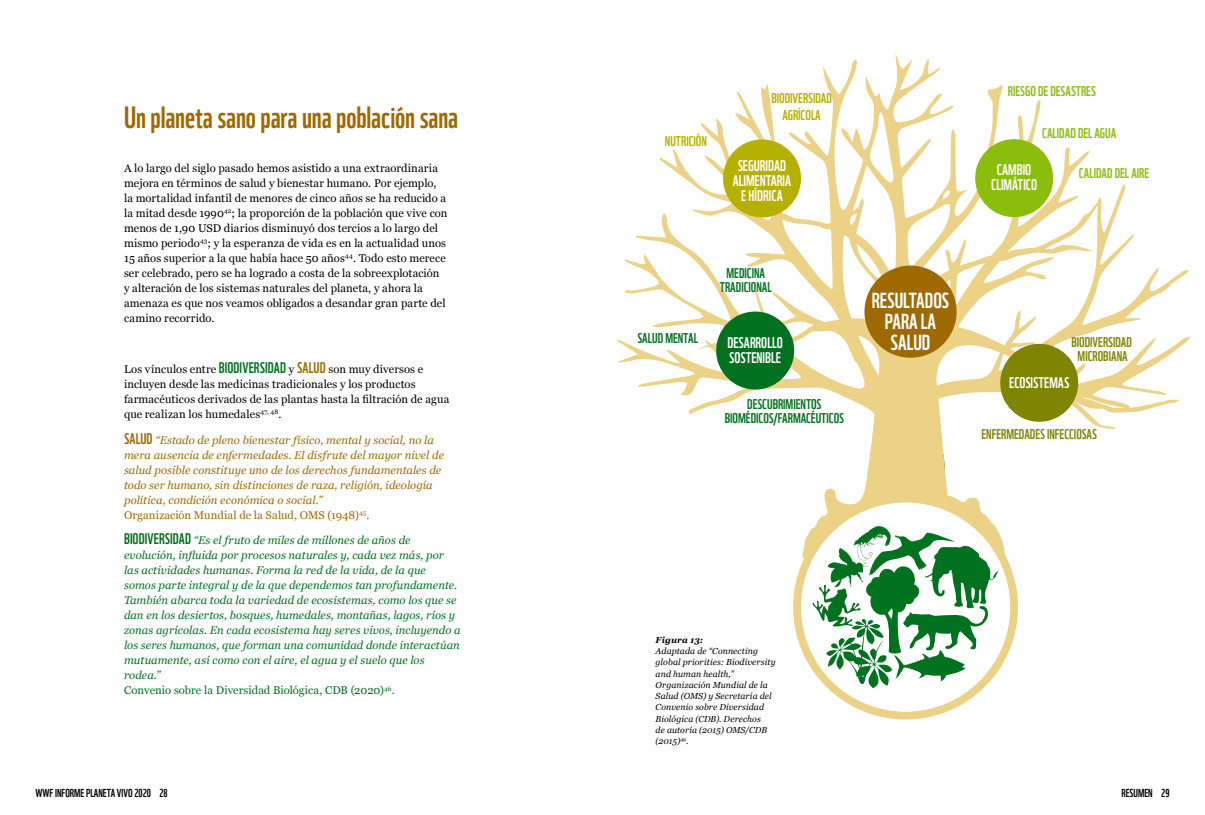
<style>
.page{position:relative;width:1205px;height:815px;background:#fff}
.page>*{position:absolute;margin:0;border:0;box-sizing:border-box;transform-origin:0 0}
.t1{font:30px "WWF";letter-spacing:-.005em;color:#9e6a00}
.t2{font:21.25px/21.2px "WWF";color:#fff;text-align:center}
.t3{font:15px/15px "WWF";color:#fff;text-align:center}
.t4{font:13.75px/13.6px "WWF";color:#00721f;text-align:center}
.t5{font:13.75px/13.6px "WWF";color:#808500;text-align:center}
.t6{font:13.75px "WWF";color:#8bbd0d}
.t7{font:13.75px/16.5px "WWF";color:#b6b000;text-align:center}
.t8{font:11.25px/15px "Georgia";letter-spacing:.01em;color:#000}
.t9{font:italic 11.25px/15px "Georgia";letter-spacing:.005em;color:#00721f}
.t10{font:italic 11.25px/15px "Georgia";letter-spacing:.005em;color:#9e6a00}
.t11{font:11.25px "WWF";color:#000}
.t12{font:italic 8.75px/11.2px "Georgia";letter-spacing:.01em;color:#000}
.t13{font:italic 700 8.75px "Georgia";letter-spacing:.02em;color:#000}
.s1{font-family:"WWF";font-size:15px;color:#00721f}
.s2{font-family:"WWF";font-size:15px;color:#9e6a00}
.s3{font-family:"WWF";font-style:normal;font-size:15px}
.s4{font-style:normal}
</style>
<div class="page">
<svg style="left:617px;top:53px;width:573px;height:361px"></svg>
<svg style="left:695px;top:197px;width:486px;height:491px"></svg>
<div style="left:864px;top:266px;width:92px;height:92px;background:#9e6a00;border-radius:50%"></div>
<div style="left:716px;top:312px;width:78px;height:78px;background:#00721f;border-radius:50%"></div>
<div style="left:1000px;top:344px;width:78px;height:78px;background:#808500;border-radius:50%"></div>
<div style="left:723px;top:139px;width:78px;height:78px;background:#b6b000;border-radius:50%"></div>
<div style="left:975px;top:139px;width:78px;height:78px;background:#8bbd0d;border-radius:50%"></div>
<h1 class="t1" style="left:124px;top:94px;width:336px">Un planeta sano para una población sana</h1>
<p class="t8" style="left:124px;top:160px;width:325px">A lo largo del siglo pasado hemos asistido a una extraordinaria mejora en términos de salud y bienestar humano. Por ejemplo, la mortalidad infantil de menores de cinco años se ha reducido a la mitad desde 1990<sup>42</sup>; la proporción de la población que vive con menos de 1,90 USD diarios disminuyó dos tercios a lo largo del mismo periodo<sup>43</sup>; y la esperanza de vida es en la actualidad unos 15 años superior a la que había hace 50 años<sup>44</sup>. Todo esto merece ser celebrado, pero se ha logrado a costa de la sobreexplotación y alteración de los sistemas naturales del planeta, y ahora la amenaza es que nos veamos obligados a desandar gran parte del camino recorrido.</p>
<p class="t8" style="left:124px;top:361px;width:327px">Los vínculos entre <span class="s1">BIODIVERSIDAD</span> y <span class="s2">SALUD</span> son muy diversos e incluyen desde las medicinas tradicionales y los productos farmacéuticos derivados de las plantas hasta la filtración de agua que realizan los humedales<sup>47,</sup> <sup>48</sup>.</p>
<p class="t10" style="left:124px;top:432px;width:321px"><span class="s3">SALUD</span> “Estado de pleno bienestar físico, mental y social, no la mera ausencia de enfermedades. El disfrute del mayor nivel de salud posible constituye uno de los derechos fundamentales de todo ser humano, sin distinciones de raza, religión, ideología política, condición económica o social.”<br><span class="s4">Organización Mundial de la Salud, OMS (1948)</span><sup>45</sup><span class="s4">.</span></p>
<p class="t9" style="left:124px;top:533px;width:338px"><span class="s3">BIODIVERSIDAD</span> “Es el fruto de miles de millones de años de evolución, influida por procesos naturales y, cada vez más, por las actividades humanas. Forma la red de la vida, de la que<br>somos parte integral y de la que dependemos tan profundamente.<br>También abarca toda la variedad de ecosistemas, como los que se dan en los desiertos, bosques, humedales, montañas, lagos, ríos y zonas agrícolas. En cada ecosistema hay seres vivos, incluyendo a los seres humanos, que forman una comunidad donde interactúan mutuamente, así como con el aire, el agua y el suelo que los rodea.”<br><span class="s4">Convenio sobre la Diversidad Biológica, CDB (2020)</span><sup>46</sup><span class="s4">.</span></p>
<p class="t7" style="left:665px;top:132px;width:44px">NUTRICIÓN</p>
<p class="t7" style="left:771px;top:88px;width:62px">BIODIVERSIDAD<br>AGRÍCOLA</p>
<h3 class="t3" style="left:733px;top:157px;width:60px">SEGURIDAD<br>ALIMENTARIA<br>E HÍDRICA</h3>
<p class="t4" style="left:637px;top:330px;width:62px">SALUD MENTAL</p>
<p class="t4" style="left:720px;top:265px;width:53px">MEDICINA<br>TRADICIONAL</p>
<h2 class="t2" style="left:872px;top:287px;width:79px">RESULTADOS<br>PARA LA</h2>
<h3 class="t3" style="left:727px;top:333px;width:57px">DESARROLLO</h3>
<h2 class="t2" style="left:890px;top:330px;width:41px">SALUD</h2>
<h3 class="t3" style="left:729px;top:348px;width:53px">SOSTENIBLE</h3>
<p class="t4" style="left:725px;top:396px;width:121px">DESCUBRIMIENTOS<br>BIOMÉDICOS/FARMACÉUTICOS</p>
<p class="t6" style="left:1008px;top:80px;width:89px">RIESGO DE DESASTRES</p>
<p class="t6" style="left:1042px;top:122px;width:76px">CALIDAD DEL AGUA</p>
<h3 class="t3" style="left:991px;top:161px;width:48px">CAMBIO<br>CLIMÁTICO</h3>
<p class="t6" style="left:1079px;top:162px;width:72px">CALIDAD DEL AIRE</p>
<p class="t5" style="left:1071px;top:334px;width:62px">BIODIVERSIDAD<br>MICROBIANA</p>
<h3 class="t3" style="left:1009px;top:373px;width:62px">ECOSISTEMAS</h3>
<p class="t5" style="left:981px;top:426px;width:117px">ENFERMEDADES INFECCIOSAS</p>
<p class="t13" style="left:656px;top:633px;width:49px">Figura 13:</p>
<p class="t12" style="left:656px;top:645px;width:122px">Adaptada de “Connecting global priorities: Biodiversity and human health,”<br>Organización Mundial de la<br>Salud (OMS) y Secretaría del<br>Convenio sobre Diversidad<br>Biológica (CDB). Derechos<br>de autoría (2015) OMS/CDB (2015)<sup>49</sup>.</p>
<p class="t11" style="left:35px;top:784px;width:134px">WWF INFORME PLANETA VIVO 2020 28</p>
<p class="t11" style="left:1121px;top:784px;width:50px">RESUMEN 29</p>
</div>
